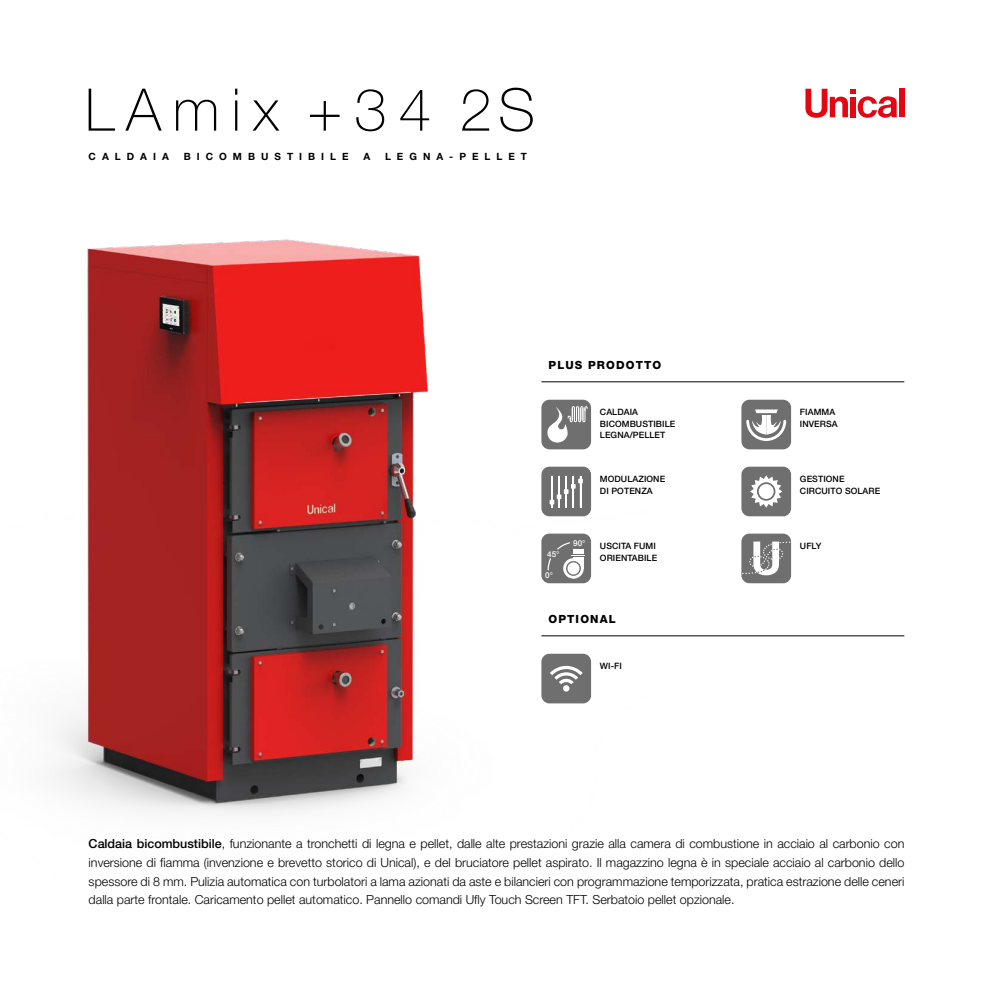
<style>
.page{position:relative;width:993px;height:993px;background:#fff}
.page>*{position:absolute;margin:0;border:0;box-sizing:border-box;transform-origin:0 0}
.t1{font:100 58.75px "Helvetica Neue";letter-spacing:.2em;color:#000}
.t2{font:300 12.5px/18.8px "Helvetica Neue";color:#000;text-align:justify}
.t3{font:800 11.25px "Helvetica Neue";letter-spacing:.1em;color:#000}
.t4{font:700 10px "Helvetica Neue";letter-spacing:.6em;color:#000}
.t5{font:500 8.75px/11.2px "Helvetica Neue";letter-spacing:.01em;color:#000}
.t6{font:500 8.12px "Helvetica Neue";color:#fff}
.s1{font-weight:500}
</style>
<div class="page">
<img style="left:54px;top:239px;width:613px;height:575px">
<svg style="left:805px;top:89px;width:91px;height:29px"></svg>
<div style="left:850px;top:97px;width:5px;height:20px;background:#e30613"></div>
<div style="left:898px;top:89px;width:6px;height:28px;background:#e30613"></div>
<div style="left:741px;top:399px;width:49px;height:50px;background:#706f6f;border-radius:8px"></div>
<svg style="left:746px;top:409px;width:41px;height:32px"></svg>
<div style="left:541px;top:653px;width:50px;height:50px;background:#706f6f;border-radius:8px"></div>
<svg style="left:550px;top:665px;width:32px;height:26px"></svg>
<div style="left:741px;top:466px;width:49px;height:50px;background:#706f6f;border-radius:8px"></div>
<svg style="left:750px;top:475px;width:32px;height:32px"></svg>
<div style="left:758px;top:484px;width:15px;height:15px;background:#fff;border-radius:50%"></div>
<div style="left:541px;top:533px;width:50px;height:50px;background:#706f6f;border-radius:8px"></div>
<svg style="left:563px;top:558px;width:20px;height:20px"></svg>
<svg style="left:547px;top:542px;width:37px;height:33px"></svg>
<div style="left:541px;top:399px;width:50px;height:50px;background:#706f6f;border-radius:8px"></div>
<svg style="left:547px;top:406px;width:41px;height:36px"></svg>
<div style="left:741px;top:533px;width:49px;height:50px;background:#706f6f;border-radius:8px"></div>
<svg style="left:742px;top:541px;width:48px;height:34px"></svg>
<div style="left:541px;top:466px;width:50px;height:50px;background:#706f6f;border-radius:8px"></div>
<svg style="left:549px;top:475px;width:33px;height:32px"></svg>
<hr style="left:541px;top:381px;width:363px;height:1px;background:#000">
<hr style="left:541px;top:635px;width:363px;height:1px;background:#000">
<h1 class="t1" style="left:85px;top:76px;width:451px">LAmix +34 2S</h1>
<p class="t4" style="left:89px;top:150px;width:82px">CALDAIA</p>
<p class="t4" style="left:184px;top:150px;width:166px">BICOMBUSTIBILE</p>
<p class="t4" style="left:363px;top:150px;width:8px">A</p>
<p class="t4" style="left:385px;top:150px;width:143px">LEGNA-PELLET</p>
<p class="t3" style="left:548px;top:358px;width:114px">PLUS PRODOTTO</p>
<p class="t5" style="left:599px;top:406px;width:77px">CALDAIA<br>BICOMBUSTIBILE<br>LEGNA/PELLET</p>
<p class="t5" style="left:599px;top:473px;width:67px">MODULAZIONE<br>DI POTENZA</p>
<p class="t6" style="left:547px;top:548px;width:14px">45°</p>
<p class="t6" style="left:545px;top:570px;width:9px">0°</p>
<p class="t6" style="left:573px;top:537px;width:14px">90°</p>
<p class="t5" style="left:599px;top:540px;width:59px">USCITA FUMI<br>ORIENTABILE</p>
<p class="t3" style="left:548px;top:612px;width:69px">OPTIONAL</p>
<p class="t5" style="left:599px;top:660px;width:24px">WI-FI</p>
<p class="t5" style="left:799px;top:406px;width:39px">FIAMMA<br>INVERSA</p>
<p class="t5" style="left:799px;top:473px;width:82px">GESTIONE<br>CIRCUITO SOLARE</p>
<p class="t5" style="left:799px;top:540px;width:23px">UFLY</p>
<p class="t2" style="left:89px;top:833px;width:817px"><span class="s1">Caldaia bicombustibile</span>, funzionante a tronchetti di legna e pellet, dalle alte prestazioni grazie alla camera di combustione in acciaio al carbonio con inversione di fiamma (invenzione e brevetto storico di Unical), e del bruciatore pellet aspirato. Il magazzino legna è in speciale acciaio al carbonio dello spessore di 8 mm. Pulizia automatica con turbolatori a lama azionati da aste e bilancieri con programmazione temporizzata, pratica estrazione delle ceneri dalla parte frontale. Caricamento pellet automatico. Pannello comandi Ufly Touch Screen TFT. Serbatoio pellet opzionale.</p>
</div>
